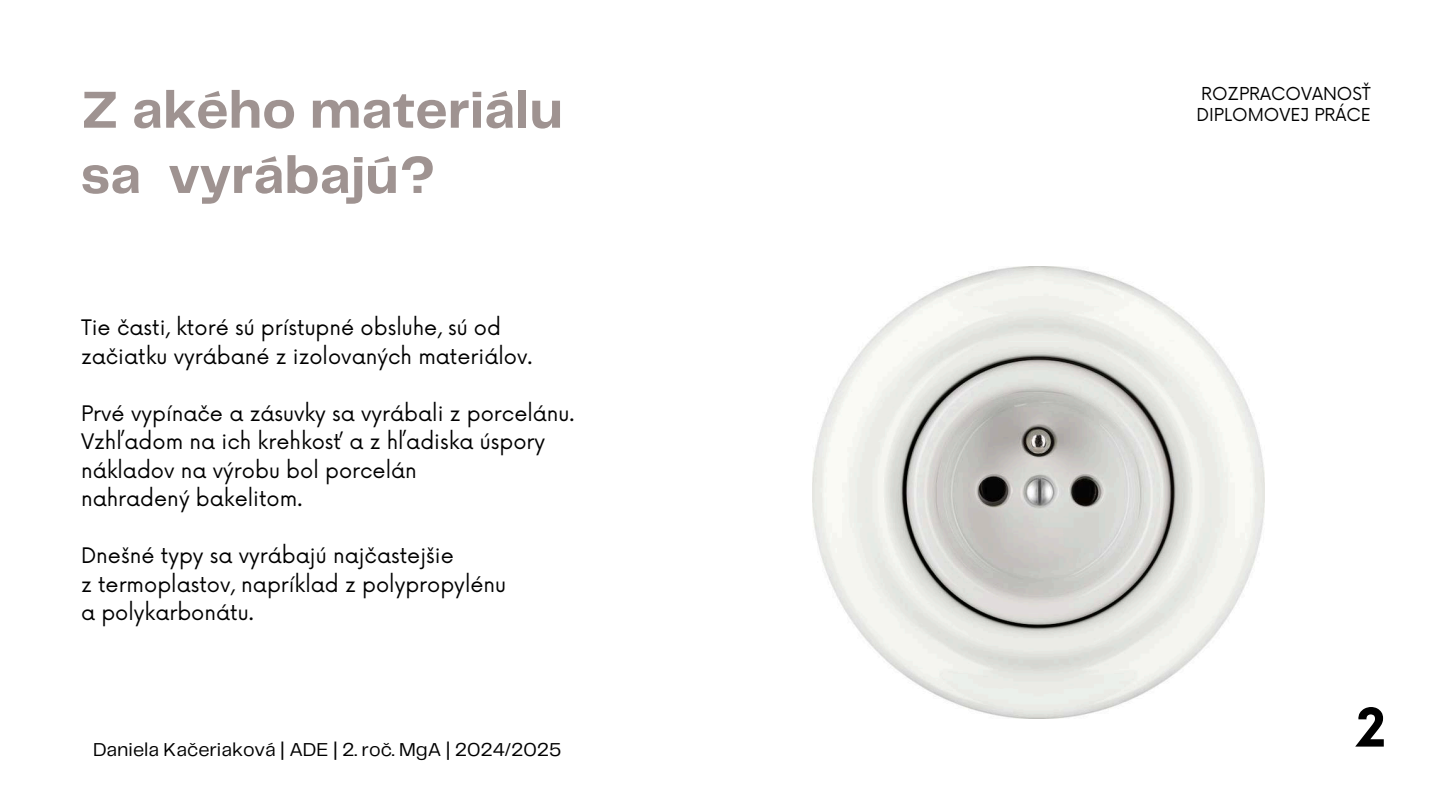
<style>
.page{position:relative;width:1440px;height:810px;background:#fff}
.page>*{position:absolute;margin:0;border:0;box-sizing:border-box;transform-origin:0 0}
.t1{font:700 54px/65.2px "Telegraf";color:#9f9391}
.t2{font:700 52px "Now";color:#000}
.t3{font:20.9px/28.5px "Now";color:#000}
.t4{font:19.4px "Telegraf";color:#000}
.t5{font:17.4px/21px "Now";color:#000}
</style>
<div class="page">
<img style="left:812px;top:267px;width:452px;height:452px">
<h1 class="t1" style="left:81px;top:80px;width:484px">Z akého materiálu sa vyrábajú?</h1>
<p class="t3" style="left:81px;top:315px;width:453px">Tie časti, ktoré sú prístupné obsluhe, sú od začiatku vyrábané z izolovaných materiálov.</p>
<p class="t3" style="left:81px;top:400px;width:495px">Prvé vypínače a zásuvky sa vyrábali z porcelánu.<br>Vzhľadom na ich krehkosť a z hľadiska úspory nákladov na výrobu bol porcelán<br>nahradený bakelitom.</p>
<p class="t3" style="left:81px;top:543px;width:427px">Dnešné typy sa vyrábajú najčastejšie<br>z termoplastov, napríklad z polypropylénu a polykarbonátu.</p>
<p class="t4" style="left:93px;top:741px;width:470px">Daniela Kačeriaková | ADE | 2. roč. MgA | 2024/2025</p>
<p class="t5" style="left:1196px;top:84px;width:176px">ROZPRACOVANOSŤ<br>DIPLOMOVEJ PRÁCE</p>
<h2 class="t2" style="left:1356px;top:700px;width:31px">2</h2>
</div>
